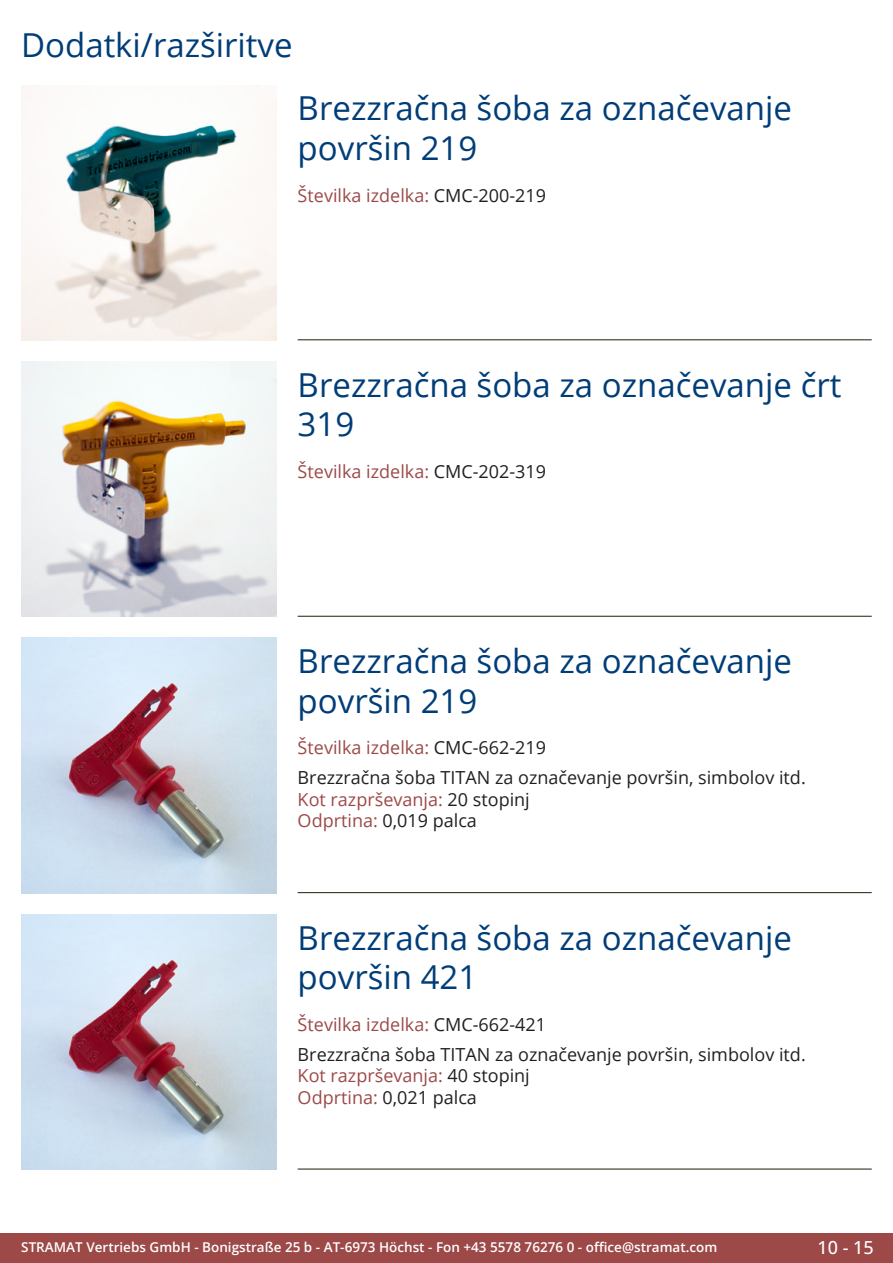
<style>
.page{position:relative;width:893px;height:1263px;background:#fff}
.page>*{position:absolute;margin:0;border:0;box-sizing:border-box;transform-origin:0 0}
.Produkttitel{font:33px/39.6px "Open Sans";color:#003d78}
.RastTitel{font:33px "Open Sans";color:#003d78}
.Beschreibung_Text{font:18px/21.6px "Open Sans";color:#231f20}
.TechDaten_Überschrif{font:18px "Open Sans";color:#9c4948}
.t1{font:500 18px "Open Sans";color:#fff}
.t2{font:600 13.5px "Open Sans";color:#fff}
.s1{color:#231f20}
.s2{color:#9c4948}
</style>
<div class="page">
<div style="left:0;top:1233px;width:893px;height:30px;background:#9c4948"></div>
<hr style="left:298px;top:340px;width:574px;height:1px;background:#201d08">
<hr style="left:298px;top:616px;width:574px;height:1px;background:#201d08">
<hr style="left:298px;top:892px;width:574px;height:1px;background:#201d08">
<hr style="left:298px;top:1169px;width:574px;height:1px;background:#201d08">
<img style="left:21px;top:85px;width:255px;height:255px">
<img style="left:21px;top:361px;width:255px;height:256px">
<img style="left:21px;top:638px;width:255px;height:255px">
<img style="left:21px;top:914px;width:255px;height:255px">
<p class="RastTitel" style="left:21px;top:22px;width:273px">Dodatki/razširitve</p>
<p class="Produkttitel" style="left:298px;top:88px;width:496px">Brezzračna šoba za označevanje površin 219</p>
<p class="TechDaten_Überschrif" style="left:298px;top:183px;width:250px">Številka izdelka: <span class="s1">CMC-200-219</span></p>
<p class="Produkttitel" style="left:298px;top:364px;width:545px">Brezzračna šoba za označevanje črt<br>319</p>
<p class="TechDaten_Überschrif" style="left:298px;top:459px;width:250px">Številka izdelka: <span class="s1">CMC-202-319</span></p>
<p class="Produkttitel" style="left:298px;top:640px;width:496px">Brezzračna šoba za označevanje površin 219</p>
<p class="TechDaten_Überschrif" style="left:298px;top:735px;width:250px">Številka izdelka: <span class="s1">CMC-662-219</span></p>
<p class="Beschreibung_Text" style="left:298px;top:766px;width:510px">Brezzračna šoba TITAN za označevanje površin, simbolov itd.<br><span class="s2">Kot razprševanja:</span> 20 stopinj<br><span class="s2">Odprtina:</span> 0,019 palca</p>
<p class="Produkttitel" style="left:298px;top:917px;width:496px">Brezzračna šoba za označevanje površin 421</p>
<p class="TechDaten_Überschrif" style="left:298px;top:1012px;width:250px">Številka izdelka: <span class="s1">CMC-662-421</span></p>
<p class="Beschreibung_Text" style="left:298px;top:1043px;width:510px">Brezzračna šoba TITAN za označevanje površin, simbolov itd.<br><span class="s2">Kot razprševanja:</span> 40 stopinj<br><span class="s2">Odprtina:</span> 0,021 palca</p>
<p class="t2" style="left:21px;top:1238px;width:698px">STRAMAT Vertriebs GmbH - Bonigstraße 25 b - AT-6973 Höchst - Fon +43 5578 76276 0 - office@stramat.com</p>
<p class="t1" style="left:817px;top:1234px;width:58px">10 - 15</p>
</div>
